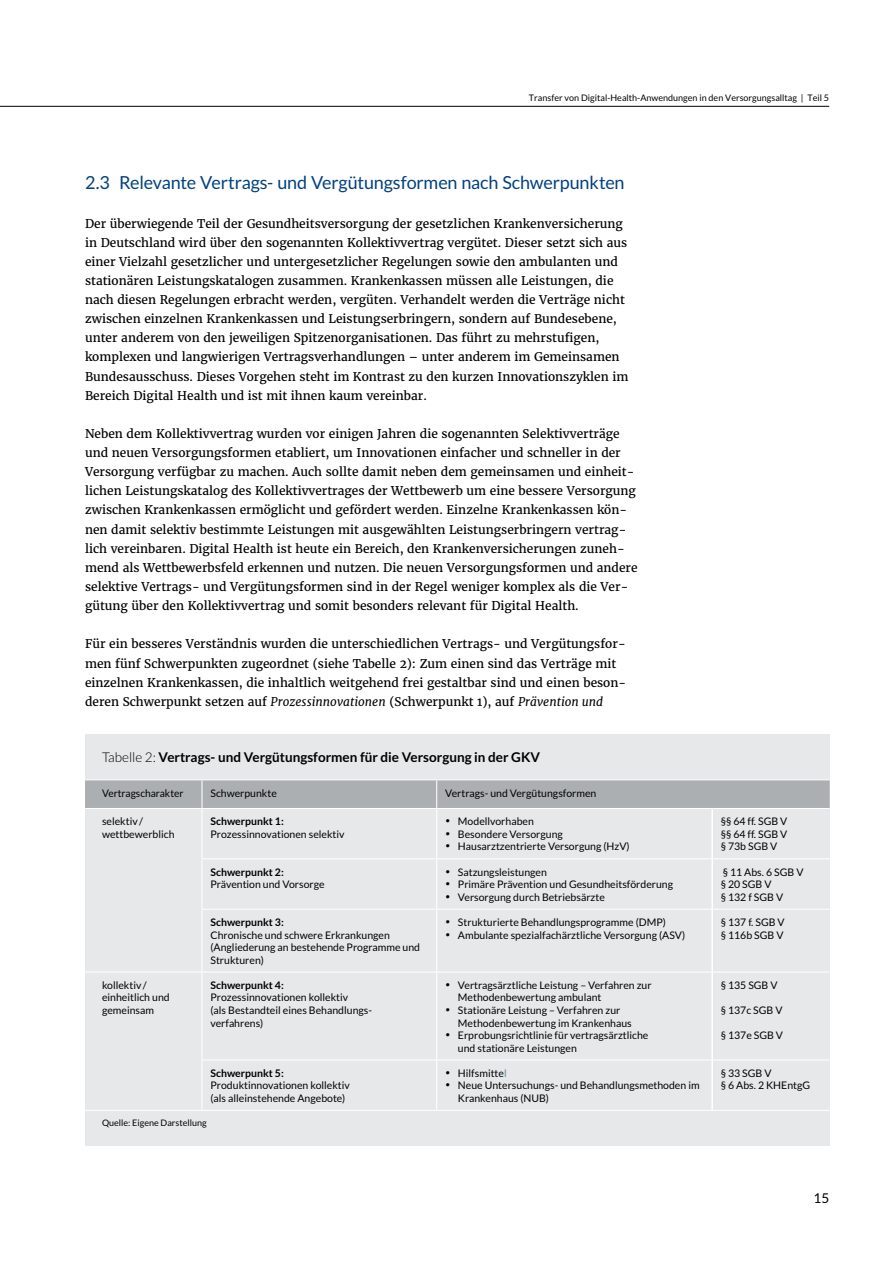
<style>
.page{position:relative;width:893px;height:1263px;background:#fff}
.page>*{position:absolute;margin:0;border:0;box-sizing:border-box;transform-origin:0 0}
.t1{font:18px "Lato";letter-spacing:-.01em;color:#004180}
.t2{font:13.5px "Lato";color:#000}
.t3{font:700 13.35px "Lato";color:#000}
.t4{font:12px/19.2px "Merriweather";color:#000}
.t5{font:10.5px/12.5px "Lato";color:#000}
.t6{font:700 10.5px "Lato";color:#000}
.t7{font:9px "Lato";color:#000}
.s1{font-style:italic}
.s2{font-weight:300}
.s3{font-family:"Merriweather";font-weight:700;font-size:12.75px}
.s4{color:#608ca1}
</style>
<div class="page">
<hr style="left:0;top:106px;width:829px;height:1px;background:#000">
<div style="left:85px;top:734px;width:745px;height:412px;background:#e6e8e9"></div>
<hr style="left:85px;top:779px;width:117px;height:1px;background:#fff">
<hr style="left:202px;top:779px;width:235px;height:1px;background:#fff">
<hr style="left:437px;top:779px;width:275px;height:1px;background:#fff">
<hr style="left:712px;top:779px;width:118px;height:1px;background:#fff">
<hr style="left:85px;top:808px;width:117px;height:1px;background:#fff">
<hr style="left:202px;top:808px;width:235px;height:1px;background:#fff">
<hr style="left:437px;top:808px;width:275px;height:1px;background:#fff">
<hr style="left:712px;top:808px;width:118px;height:1px;background:#fff">
<hr style="left:202px;top:858px;width:234px;height:1px;background:#fff">
<hr style="left:437px;top:858px;width:274px;height:1px;background:#fff">
<hr style="left:713px;top:858px;width:117px;height:1px;background:#fff">
<hr style="left:202px;top:909px;width:234px;height:1px;background:#fff">
<hr style="left:437px;top:909px;width:274px;height:1px;background:#fff">
<hr style="left:713px;top:909px;width:117px;height:1px;background:#fff">
<hr style="left:202px;top:971px;width:234px;height:1px;background:#fff">
<hr style="left:437px;top:971px;width:274px;height:1px;background:#fff">
<hr style="left:713px;top:971px;width:117px;height:1px;background:#fff">
<hr style="left:202px;top:1059px;width:234px;height:1px;background:#fff">
<hr style="left:437px;top:1059px;width:274px;height:1px;background:#fff">
<hr style="left:713px;top:1059px;width:117px;height:1px;background:#fff">
<hr style="left:202px;top:1110px;width:235px;height:1px;background:#fff">
<hr style="left:437px;top:1110px;width:275px;height:1px;background:#fff">
<hr style="left:712px;top:1110px;width:118px;height:1px;background:#fff">
<hr style="left:85px;top:971px;width:116px;height:1px;background:#fff">
<hr style="left:85px;top:1110px;width:117px;height:1px;background:#fff">
<hr style="left:711px;top:809px;width:2px;height:50px;background:#fff">
<hr style="left:711px;top:859px;width:2px;height:50px;background:#fff">
<hr style="left:711px;top:909px;width:2px;height:63px;background:#fff">
<hr style="left:711px;top:972px;width:2px;height:88px;background:#fff">
<hr style="left:711px;top:1060px;width:2px;height:50px;background:#fff">
<div style="left:85px;top:780px;width:745px;height:28px;background:#abafb2"></div>
<hr style="left:201px;top:809px;width:1px;height:50px;background:#fff">
<hr style="left:436px;top:809px;width:1px;height:50px;background:#fff">
<hr style="left:201px;top:859px;width:1px;height:50px;background:#fff">
<hr style="left:436px;top:859px;width:1px;height:50px;background:#fff">
<hr style="left:201px;top:909px;width:1px;height:63px;background:#fff">
<hr style="left:436px;top:909px;width:1px;height:63px;background:#fff">
<hr style="left:201px;top:972px;width:1px;height:88px;background:#fff">
<hr style="left:436px;top:972px;width:1px;height:88px;background:#fff">
<hr style="left:201px;top:1060px;width:1px;height:50px;background:#fff">
<hr style="left:436px;top:1060px;width:1px;height:50px;background:#fff">
<p class="t7" style="left:529px;top:93px;width:302px">Transfer von Digital-Health-Anwendungen in den Versorgungsalltag | Teil 5</p>
<h1 class="t1" style="left:85px;top:173px;width:541px">2.3 Relevante Vertrags- und Vergütungsformen nach Schwerpunkten</h1>
<p class="t4" style="left:85px;top:213px;width:545px">Der überwiegende Teil der Gesundheitsversorgung der gesetzlichen Krankenversicherung in Deutschland wird über den sogenannten Kollektivvertrag vergütet. Dieser setzt sich aus einer Vielzahl gesetzlicher und untergesetzlicher Regelungen sowie den ambulanten und stationären Leistungskatalogen zusammen. Krankenkassen müssen alle Leistungen, die nach diesen Regelungen erbracht werden, vergüten. Verhandelt werden die Verträge nicht zwischen einzelnen Krankenkassen und Leistungserbringern, sondern auf Bundesebene, unter anderem von den jeweiligen Spitzenorganisationen. Das führt zu mehrstufigen, komplexen und langwierigen Vertragsverhandlungen – unter anderem im Gemeinsamen Bundesausschuss. Dieses Vorgehen steht im Kontrast zu den kurzen Innovationszyklen im Bereich Digital Health und ist mit ihnen kaum vereinbar.</p>
<p class="t4" style="left:85px;top:424px;width:554px">Neben dem Kollektivvertrag wurden vor einigen Jahren die sogenannten Selektivverträge und neuen Versorgungsformen etabliert, um Innovationen einfacher und schneller in der Versorgung verfügbar zu machen. Auch sollte damit neben dem gemeinsamen und einheit&shy;lichen Leistungskatalog des Kollektivvertrages der Wettbewerb um eine bessere Versorgung zwischen Krankenkassen ermöglicht und gefördert werden. Einzelne Krankenkassen kön&shy;nen damit selektiv bestimmte Leistungen mit ausgewählten Leistungserbringern vertrag&shy;lich vereinbaren. Digital Health ist heute ein Bereich, den Krankenversicherungen zuneh&shy;mend als Wettbewerbsfeld erkennen und nutzen. Die neuen Versorgungsformen und andere selektive Vertrags- und Vergütungsformen sind in der Regel weniger komplex als die Ver&shy;gütung über den Kollektivvertrag und somit besonders relevant für Digital Health.</p>
<p class="t4" style="left:85px;top:634px;width:543px">Für ein besseres Verständnis wurden die unterschiedlichen Vertrags- und Vergütungsfor&shy;men fünf Schwerpunkten zugeordnet (siehe Tabelle 2): Zum einen sind das Verträge mit einzelnen Krankenkassen, die inhaltlich weitgehend frei gestaltbar sind und einen beson&shy;deren Schwerpunkt setzen auf <span class="s1">Prozessinnovationen</span> (Schwerpunkt 1), auf <span class="s1">Prävention und</span></p>
<p class="t3" style="left:102px;top:749px;width:439px"><span class="s2">Tabelle 2:</span> Vertrags- und Vergütungsformen für die Versorgung in der GKV</p>
<p class="t5" style="left:102px;top:787px;width:83px">Vertragscharakter</p>
<p class="t5" style="left:210px;top:787px;width:68px">Schwerpunkte</p>
<p class="t5" style="left:445px;top:787px;width:153px">Vertrags- und Vergütungsformen</p>
<p class="t5" style="left:102px;top:815px;width:74px">selektiv/ wettbewerblich</p>
<p class="t6" style="left:210px;top:815px;width:75px">Schwerpunkt 1:</p>
<p class="t5" style="left:445px;top:815px;width:90px"><span class="s3">•</span> Modellvorhaben</p>
<p class="t5" style="left:445px;top:828px;width:119px"><span class="s3">•</span> Besondere Versorgung</p>
<p class="t5" style="left:445px;top:840px;width:186px"><span class="s3">•</span> Hausarztzentrierte Versorgung (HzV)</p>
<p class="t5" style="left:210px;top:828px;width:136px">Prozessinnovationen selektiv</p>
<p class="t6" style="left:210px;top:866px;width:75px">Schwerpunkt 2:</p>
<p class="t5" style="left:210px;top:878px;width:116px">Prävention und Vorsorge</p>
<p class="t6" style="left:210px;top:916px;width:75px">Schwerpunkt 3:</p>
<p class="t5" style="left:210px;top:928px;width:211px">Chronische und schwere Erkrankungen (Angliederung an bestehende Programme und<br>Strukturen)</p>
<p class="t5" style="left:102px;top:979px;width:69px">kollektiv/ einheitlich und gemeinsam</p>
<p class="t6" style="left:210px;top:979px;width:75px">Schwerpunkt 4:</p>
<p class="t5" style="left:210px;top:991px;width:163px">Prozessinnovationen kollektiv<br>(als Bestandteil eines Behandlungs&shy;verfahrens)</p>
<p class="t6" style="left:210px;top:1067px;width:75px">Schwerpunkt 5:</p>
<p class="t5" style="left:210px;top:1079px;width:141px">Produktinnovationen kollektiv (als alleinstehende Angebote)</p>
<p class="t7" style="left:102px;top:1118px;width:106px">Quelle: Eigene Darstellung</p>
<p class="t5" style="left:445px;top:865px;width:103px"><span class="s3">•</span> Satzungsleistungen</p>
<p class="t5" style="left:445px;top:878px;width:229px"><span class="s3">•</span> Primäre Prävention und Gesundheitsförderung</p>
<p class="t5" style="left:445px;top:891px;width:161px"><span class="s3">•</span> Versorgung durch Betriebsärzte</p>
<p class="t5" style="left:445px;top:916px;width:222px"><span class="s3">•</span> Strukturierte Behandlungsprogramme (DMP)</p>
<p class="t5" style="left:445px;top:928px;width:241px"><span class="s3">•</span> Ambulante spezialfachärztliche Versorgung (ASV)</p>
<p class="t5" style="left:458px;top:979px;width:195px;text-indent:-13px"><span class="s3">•</span> Vertragsärztliche Leistung – Verfahren zur<br>Methodenbewertung ambulant</p>
<p class="t5" style="left:458px;top:1004px;width:175px;text-indent:-13px"><span class="s3">•</span> Stationäre Leistung – Verfahren zur<br>Methodenbewertung im Krankenhaus</p>
<p class="t5" style="left:458px;top:1029px;width:192px;text-indent:-13px"><span class="s3">•</span> Erprobungsrichtlinie für vertragsärztliche und stationäre Leistungen</p>
<p class="t5" style="left:445px;top:1067px;width:63px"><span class="s3">•</span> Hilfsmitte<span class="s4">l</span></p>
<p class="t5" style="left:458px;top:1079px;width:243px;text-indent:-13px"><span class="s3">•</span> Neue Untersuchungs- und Behandlungsmethoden im<br>Krankenhaus (NUB)</p>
<p class="t5" style="left:721px;top:815px;width:68px;text-align:justify">§§ 64 ff. SGB V §§ 64 ff. SGB V § 73b SGB V</p>
<p class="t5" style="left:721px;top:865px;width:84px">§ 11 Abs. 6 SGB V § 20 SGB V<br>§ 132 f SGB V</p>
<p class="t5" style="left:721px;top:916px;width:65px">§ 137 f. SGB V § 116b SGB V</p>
<p class="t5" style="left:721px;top:979px;width:58px">§ 135 SGB V</p>
<p class="t5" style="left:721px;top:1004px;width:63px">§ 137c SGB V</p>
<p class="t5" style="left:721px;top:1029px;width:64px">§ 137e SGB V</p>
<p class="t5" style="left:721px;top:1067px;width:91px">§ 33 SGB V<br>§ 6 Abs. 2 KHEntgG</p>
<p class="t2" style="left:813px;top:1191px;width:17px">15</p>
</div>
